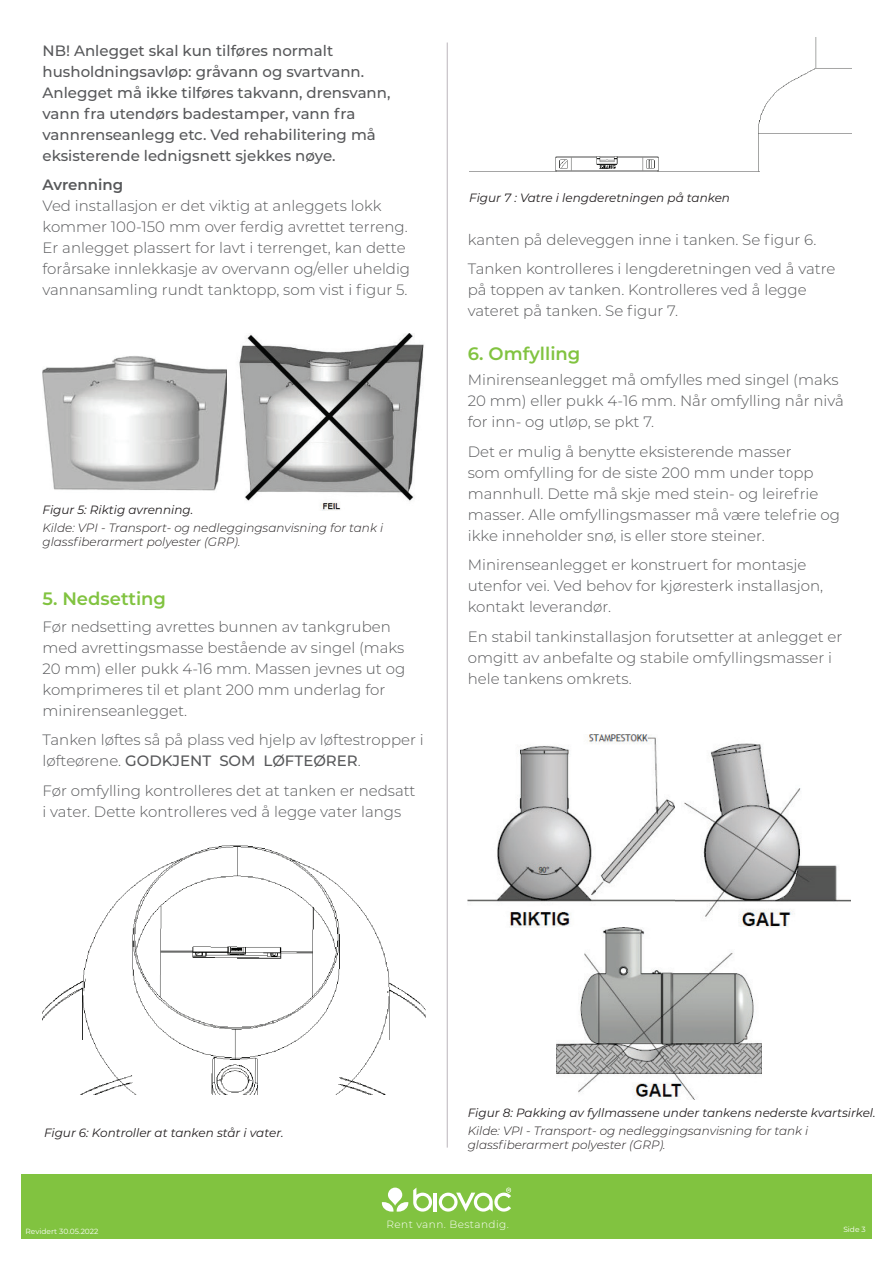
<style>
.page{position:relative;width:893px;height:1263px;background:#fff}
.page>*{position:absolute;margin:0;border:0;box-sizing:border-box;transform-origin:0 0}
.t1{font:600 18px "Montserrat";color:#81c340}
.t2{font:300 15px/21px "Montserrat";color:#57585a}
.t3{font:500 15px/21px "Montserrat";color:#57585a}
.t4{font:600 15px "Montserrat";color:#57585a}
.t5{font:italic 300 12px/13.5px "Montserrat";color:#231f20}
.t6{font:italic 12px "Montserrat";color:#231f20}
.t7{font:300 10.5px "Montserrat";letter-spacing:.04em;color:#fff}
.t8{font:7.5px "Montserrat";color:#fff}
.s1{font-weight:500}
</style>
<div class="page">
<img style="left:43px;top:356px;width:184px;height:135px">
<img style="left:239px;top:333px;width:185px;height:177px">
<hr style="left:447px;top:43px;width:1px;height:1104px;background:#bbb5bb">
<img style="left:469px;top:37px;width:383px;height:135px">
<img style="left:43px;top:845px;width:382px;height:249px">
<img style="left:468px;top:734px;width:382px;height:194px">
<img style="left:556px;top:928px;width:206px;height:171px">
<div style="left:21px;top:1174px;width:851px;height:65px;background:#81c340"></div>
<hr style="left:434px;top:1192px;width:3px;height:19px;background:#fff">
<svg style="left:439px;top:1187px;width:72px;height:24px"></svg>
<svg style="left:382px;top:1187px;width:50px;height:24px"></svg>
<p class="t3" style="left:43px;top:39px;width:349px">NB! Anlegget skal kun tilføres normalt husholdningsavløp: gråvann og svartvann.<br>Anlegget må ikke tilføres takvann, drensvann, vann fra utendørs badestamper, vann fra vannrenseanlegg etc. Ved rehabilitering må eksisterende lednigsnett sjekkes nøye.</p>
<p class="t4" style="left:43px;top:174px;width:82px">Avrenning</p>
<p class="t2" style="left:43px;top:195px;width:369px">Ved installasjon er det viktig at anleggets lokk kommer 100-150 mm over ferdig avrettet terreng.<br>Er anlegget plassert for lavt i terrenget, kan dette forårsake innlekkasje av overvann og/eller uheldig vannansamling rundt tanktopp, som vist i figur 5.</p>
<p class="t6" style="left:43px;top:502px;width:152px">Figur 5: Riktig avrenning.</p>
<p class="t5" style="left:43px;top:521px;width:342px">Kilde: VPI - Transport- og nedleggingsanvisning for tank i glassfiberarmert polyester (GRP).</p>
<p class="t1" style="left:43px;top:586px;width:125px">5. Nedsetting</p>
<p class="t2" style="left:43px;top:615px;width:364px">Før nedsetting avrettes bunnen av tankgruben med avrettingsmasse bestående av singel (maks 20 mm) eller pukk 4-16 mm. Massen jevnes ut og komprimeres til et plant 200 mm underlag for minirenseanlegget.</p>
<p class="t2" style="left:43px;top:729px;width:383px">Tanken løftes så på plass ved hjelp av løftestropper i løfteørene. <span class="s1">GODKJENT SOM LØFTEØRER</span>.</p>
<p class="t2" style="left:43px;top:779px;width:375px">Før omfylling kontrolleres det at tanken er nedsatt i vater. Dette kontrolleres ved å legge vater langs</p>
<p class="t6" style="left:469px;top:189px;width:262px">Figur 7 : Vatre i lengderetningen på tanken</p>
<p class="t2" style="left:468px;top:224px;width:369px;line-height:29.5px">kanten på deleveggen inne i tanken. Se figur 6.<br>Tanken kontrolleres i lengderetningen ved å vatre</p>
<p class="t2" style="left:468px;top:279px;width:340px">på toppen av tanken. Kontrolleres ved å legge vateret på tanken. Se figur 7.</p>
<p class="t1" style="left:468px;top:341px;width:114px">6. Omfylling</p>
<p class="t2" style="left:468px;top:369px;width:378px">Minirenseanlegget må omfylles med singel (maks<br>20 mm) eller pukk 4-16 mm. Når omfylling når nivå for inn- og utløp, se pkt 7.</p>
<p class="t2" style="left:468px;top:440px;width:374px">Det er mulig å benytte eksisterende masser<br>som omfylling for de siste 200 mm under topp mannhull. Dette må skje med stein- og leirefrie masser. Alle omfyllingsmasser må være telefrie og ikke inneholder snø, is eller store steiner.</p>
<p class="t2" style="left:468px;top:554px;width:357px">Minirenseanlegget er konstruert for montasje utenfor vei. Ved behov for kjøresterk installasjon, kontakt leverandør.</p>
<p class="t2" style="left:468px;top:625px;width:376px">En stabil tankinstallasjon forutsetter at anlegget er omgitt av anbefalte og stabile omfyllingsmasser i hele tankens omkrets.</p>
<p class="t6" style="left:44px;top:1125px;width:241px">Figur 6: Kontroller at tanken står i vater.</p>
<p class="t6" style="left:468px;top:1105px;width:409px">Figur 8: Pakking av fyllmassene under tankens nederste kvartsirkel.</p>
<p class="t5" style="left:468px;top:1123px;width:342px">Kilde: VPI - Transport- og nedleggingsanvisning for tank i glassfiberarmert polyester (GRP).</p>
<p class="t7" style="left:387px;top:1217px;width:124px">Rent vann. Bestandig.</p>
<p class="t8" style="left:26px;top:1226px;width:74px">Revidert 30.05.2022</p>
<p class="t8" style="left:843px;top:1224px;width:24px">Side 3</p>
</div>
